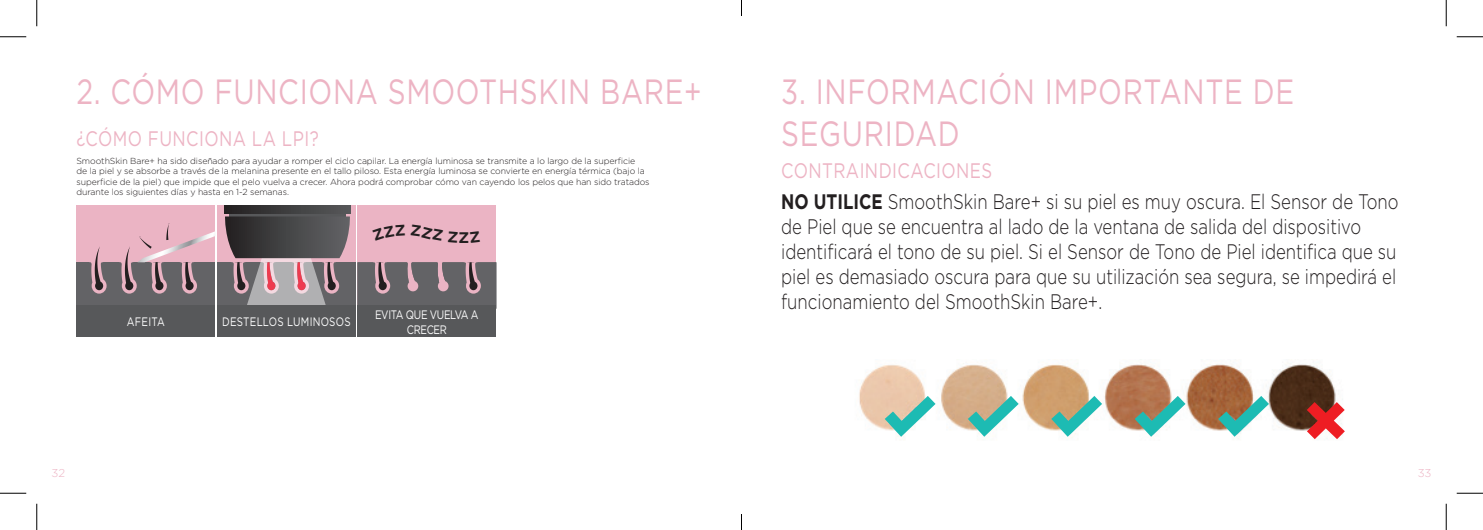
<style>
.page{position:relative;width:1483px;height:530px;background:#fff}
.page>*{position:absolute;margin:0;border:0;box-sizing:border-box;transform-origin:0 0}
.t1{font:35px/42px "Gotham";letter-spacing:.025em;color:#edb4c4;scale:.8 1}
.Body_copy{font:300 21px/25.2px "Gotham";color:#231f20;scale:.8 1}
.t2{font:21px "Gotham";letter-spacing:.025em;color:#edb4c4;scale:.8 1}
.t3{font:700 15.4px "Gotham";color:#231f20}
.t4{font:12.25px/14.7px "Gotham";letter-spacing:-.035em;color:#fff;text-align:center;scale:.8 1}
.t5{font:12.25px "Gotham";letter-spacing:.025em;color:#fff;scale:.8 1}
.t6{font:12.25px "Gotham";letter-spacing:.005em;color:#fff;scale:.8 1}
.t7{font:300 11.38px "Gotham";color:#edb4c4}
.Body_copy-2{font:300 8.75px/10.5px "Gotham";letter-spacing:-.01em;color:#231f20}
.s1{font-weight:700}
</style>
<div class="page">
<img style="left:859px;top:364px;width:486px;height:76px">
<svg style="left:884px;top:396px;width:51px;height:41px"></svg>
<svg style="left:967px;top:396px;width:51px;height:41px"></svg>
<svg style="left:1051px;top:396px;width:51px;height:41px"></svg>
<svg style="left:1134px;top:396px;width:51px;height:41px"></svg>
<svg style="left:1218px;top:396px;width:50px;height:41px"></svg>
<svg style="left:1306px;top:402px;width:38px;height:37px"></svg>
<div style="left:217px;top:205px;width:139px;height:104px;background:#ebb4c4"></div>
<div style="left:217px;top:262px;width:139px;height:47px;background:#636366"></div>
<div style="left:229px;top:213px;width:116px;height:9px;background:#57585a"></div>
<svg style="left:225px;top:205px;width:126px;height:8px"></svg>
<div style="left:357px;top:205px;width:139px;height:104px;background:#ebb4c4"></div>
<div style="left:76px;top:205px;width:139px;height:104px;background:#ebb4c4"></div>
<div style="left:76px;top:262px;width:139px;height:47px;background:#636366"></div>
<svg style="left:89px;top:247px;width:18px;height:47px"></svg>
<svg style="left:224px;top:216px;width:126px;height:90px"></svg>
<svg style="left:357px;top:262px;width:139px;height:44px;background:#726b6f"></svg>
<svg style="left:119px;top:223px;width:96px;height:71px"></svg>
<div style="left:76px;top:306px;width:139px;height:31px;background:#57585a"></div>
<div style="left:217px;top:306px;width:139px;height:31px;background:#57585a"></div>
<div style="left:357px;top:306px;width:139px;height:31px;background:#57585a"></div>
<svg style="left:0;top:36px;width:26px;height:1px"></svg>
<svg style="left:1456px;top:36px;width:26px;height:1px"></svg>
<svg style="left:0;top:493px;width:26px;height:1px"></svg>
<svg style="left:1456px;top:493px;width:26px;height:1px"></svg>
<svg style="left:36px;top:0;width:1px;height:26px"></svg>
<svg style="left:36px;top:504px;width:1px;height:26px"></svg>
<svg style="left:1445px;top:0;width:1px;height:26px"></svg>
<svg style="left:1445px;top:504px;width:1px;height:26px"></svg>
<svg style="left:741px;top:0;width:1px;height:16px"></svg>
<svg style="left:741px;top:514px;width:1px;height:16px"></svg>
<p class="t1" style="left:76px;top:70px;width:783px">2. CÓMO FUNCIONA SMOOTHSKIN BARE+</p>
<p class="t2" style="left:76px;top:125px;width:304px">¿CÓMO FUNCIONA LA LPI?</p>
<p class="Body_copy-2" style="left:76px;top:155px;width:574px">SmoothSkin Bare+ ha sido diseñado para ayudar a romper el ciclo capilar. La energía luminosa se transmite a lo largo de la superficie<br>de la piel y se absorbe a través de la melanina presente en el tallo piloso. Esta energía luminosa se convierte en energía térmica (bajo la superficie de la piel) que impide que el pelo vuelva a crecer. Ahora podrá comprobar cómo van cayendo los pelos que han sido tratados durante los siguientes días y hasta en 1-2 semanas.</p>
<p class="t3" style="left:458px;top:227px;width:12px">Z</p>
<p class="t6" style="left:127px;top:314px;width:49px">AFEITA</p>
<p class="t5" style="left:222px;top:314px;width:162px">DESTELLOS LUMINOSOS</p>
<p class="t4" style="left:375px;top:307px;width:131px">EVITA QUE VUELVA A<br>CRECER</p>
<p class="t1" style="left:781px;top:70px;width:643px">3. INFORMACIÓN IMPORTANTE DE<br>SEGURIDAD</p>
<p class="t2" style="left:781px;top:157px;width:265px">CONTRAINDICACIONES</p>
<p class="Body_copy" style="left:781px;top:188px;width:773px"><span class="s1">NO UTILICE</span> SmoothSkin Bare+ si su piel es muy oscura. El Sensor de Tono de Piel que se encuentra al lado de la ventana de salida del dispositivo identificará el tono de su piel. Si el Sensor de Tono de Piel identifica que su piel es demasiado oscura para que su utilización sea segura, se impedirá el funcionamiento del SmoothSkin Bare+.</p>
<h3 class="t7" style="left:52px;top:465px;width:15px">32</h3>
<h3 class="t7" style="left:1417px;top:465px;width:15px">33</h3>
</div>
